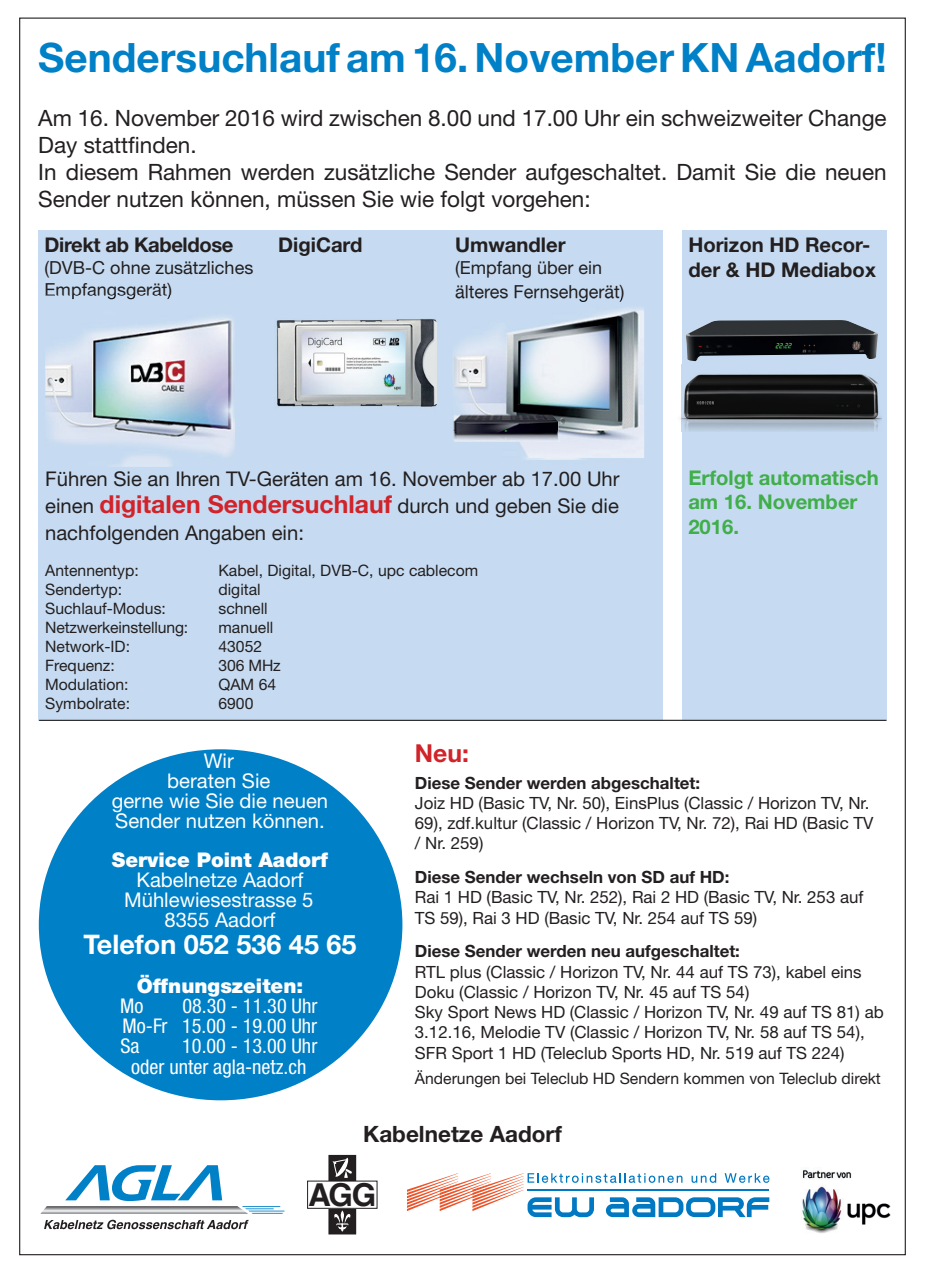
<style>
.page{position:relative;width:925px;height:1276px;background:#fff}
.page>*{position:absolute;margin:0;border:0;box-sizing:border-box;transform-origin:0 0}
.t1{font:700 40.5px "Helvetica Neue";color:#0080c7}
.t2{font:700 31.5px "Helvetica";color:#231f20}
.t3{font:700 27px "Helvetica Neue";color:#fff}
.t4{font:700 24.75px "Helvetica Neue";color:#d1232a}
.t5{font:22.5px/27px "Helvetica Neue";color:#231f20}
.t6{font:700 22.5px "Helvetica Neue";color:#231f20}
.t7{font:20.25px/27px "Helvetica Neue";color:#231f20;text-align:justify}
.t8{font:20.25px/20.2px "Helvetica Neue";color:#fff;text-align:center}
.t9{font:condensed 20.25px/20.2px "Helvetica Neue";color:#fff;text-align:justify}
.t10{font:700 20.25px/24.3px "Helvetica Neue";color:#231f20}
.t11{font:700 20.25px/24.3px "Helvetica Neue";color:#40ae49}
.t12{font:900 20.25px "Helvetica Neue";color:#fff}
.t13{font:700 20.25px "Helvetica Neue";letter-spacing:-.02em;color:#231f20}
.t14{font:18px/21.6px "Helvetica Neue";color:#231f20}
.t15{font:16.88px/20.2px "Helvetica Neue";color:#231f20}
.t16{font:700 16.88px "Helvetica Neue";color:#231f20}
.t17{font:15.75px "Helvetica Neue";color:#231f20}
.s1{font-weight:700;font-size:24.75px;color:#d1232a}
</style>
<div class="page">
<svg style="left:41px;top:1165px;width:243px;height:48px"></svg>
<svg style="left:44px;top:1219px;width:205px;height:10px"></svg>
<div style="left:329px;top:1155px;width:27px;height:79px;background:#231f20"></div>
<div style="left:308px;top:1181px;width:69px;height:27px;background:#fff"></div>
<svg style="left:334px;top:1157px;width:18px;height:21px"></svg>
<svg style="left:334px;top:1210px;width:17px;height:21px"></svg>
<svg style="left:407px;top:1173px;width:362px;height:44px"></svg>
<img style="left:802px;top:1170px;width:89px;height:64px">
<div style="left:38px;top:230px;width:240px;height:240px;background:#c6dbf1"></div>
<div style="left:272px;top:230px;width:177px;height:240px;background:#c6dbf1"></div>
<div style="left:682px;top:230px;width:204px;height:491px;background:#c6dbf1"></div>
<div style="left:449px;top:230px;width:214px;height:240px;background:#c6dbf1"></div>
<img style="left:276px;top:318px;width:160px;height:89px">
<img style="left:453px;top:308px;width:191px;height:152px">
<img style="left:579px;top:299px;width:44px;height:3px">
<img style="left:45px;top:299px;width:190px;height:168px">
<img style="left:72px;top:296px;width:98px;height:3px">
<div style="left:39px;top:749px;width:363px;height:351px;background:#0080c7;border-radius:50%"></div>
<div style="left:39px;top:470px;width:624px;height:250px;background:#c6dbf1"></div>
<hr style="left:39px;top:720px;width:847px;height:1px;background:#231f20">
<img style="left:680px;top:364px;width:201px;height:68px">
<img style="left:686px;top:320px;width:192px;height:41px">
<h1 class="t1" style="left:38px;top:33px;width:850px">Sendersuchlauf am 16. November KN Aadorf!</h1>
<h3 class="t5" style="left:38px;top:104px;width:850px">Am 16. November 2016 wird zwischen 8.00 und 17.00 Uhr ein schweizweiter Change Day stattfinden.<br>In diesem Rahmen werden zusätzliche Sender aufgeschaltet. Damit Sie die neuen Sender nutzen können, müssen Sie wie folgt vorgehen:</h3>
<p class="t13" style="left:45px;top:232px;width:190px">Direkt ab Kabeldose</p>
<p class="t14" style="left:45px;top:256px;width:210px">(DVB-C ohne zusätzliches<br>Empfangsgerät)</p>
<p class="t10" style="left:278px;top:232px;width:86px">DigiCard</p>
<p class="t10" style="left:688px;top:232px;width:189px">Horizon HD Recor&shy;der &amp; HD Mediabox</p>
<p class="t10" style="left:455px;top:232px;width:112px">Umwandler</p>
<p class="t14" style="left:455px;top:255px;width:171px;line-height:24.3px">(Empfang über ein älteres Fernsehgerät)</p>
<p class="t7" style="left:45px;top:465px;width:576px">Führen Sie an Ihren TV-Geräten am 16. November ab 17.00 Uhr einen <span class="s1">digitalen Sendersuchlauf</span> durch und geben Sie die nachfolgenden Angaben ein:</p>
<p class="t17" style="left:45px;top:561px;width:95px">Antennentyp:</p>
<p class="t17" style="left:218px;top:561px;width:261px">Kabel, Digital, DVB-C, upc cablecom</p>
<p class="t17" style="left:45px;top:580px;width:79px">Sendertyp:</p>
<p class="t17" style="left:218px;top:580px;width:44px">digital</p>
<p class="t17" style="left:45px;top:599px;width:122px">Suchlauf-Modus:</p>
<p class="t17" style="left:218px;top:599px;width:51px">schnell</p>
<p class="t17" style="left:45px;top:618px;width:145px">Netzwerkeinstellung:</p>
<p class="t17" style="left:218px;top:618px;width:56px">manuell</p>
<p class="t17" style="left:45px;top:637px;width:86px">Network-ID:</p>
<p class="t17" style="left:218px;top:637px;width:45px">43052</p>
<p class="t17" style="left:45px;top:656px;width:71px">Frequenz:</p>
<p class="t17" style="left:218px;top:656px;width:64px">306 MHz</p>
<p class="t17" style="left:45px;top:675px;width:85px">Modulation:</p>
<p class="t17" style="left:218px;top:675px;width:59px">QAM 64</p>
<p class="t17" style="left:45px;top:693px;width:86px">Symbolrate:</p>
<p class="t17" style="left:218px;top:693px;width:37px">6900</p>
<p class="t11" style="left:688px;top:465px;width:192px">Erfolgt automatisch am 16. November<br>2016.</p>
<p class="t8" style="left:112px;top:750px;width:218px">Wir<br>beraten Sie<br>gerne wie Sie die neuen<br>Sender nutzen können.</p>
<p class="t12" style="left:112px;top:847px;width:218px">Service Point Aadorf</p>
<p class="t8" style="left:124px;top:869px;width:191px">Kabelnetze Aadorf<br>Mühlewiesestrasse 5<br>8355 Aadorf</p>
<h3 class="t3" style="left:83px;top:928px;width:275px">Telefon 052 536 45 65</h3>
<p class="t12" style="left:137px;top:973px;width:168px">Öffnungszeiten:</p>
<p class="t9" style="left:120px;top:995px;width:25px">Mo</p>
<p class="t9" style="left:120px;top:995px;width:199px;text-indent:62px">08.30 - 11.30 Uhr Mo-Fr 15.00 - 19.00 Uhr Sa</p>
<p class="t9" style="left:131px;top:1036px;width:188px;text-indent:51px">10.00 - 13.00 Uhr oder unter agla-netz.ch</p>
<h3 class="t4" style="left:415px;top:737px;width:56px">Neu:</h3>
<p class="t16" style="left:415px;top:772px;width:287px">Diese Sender werden abgeschaltet:</p>
<p class="t15" style="left:415px;top:792px;width:460px">Joiz HD (Basic TV, Nr. 50), EinsPlus (Classic / Horizon TV, Nr.<br>69), zdf.kultur (Classic / Horizon TV, Nr. 72), Rai HD (Basic TV / Nr. 259)</p>
<p class="t16" style="left:415px;top:866px;width:316px">Diese Sender wechseln von SD auf HD:</p>
<p class="t15" style="left:415px;top:887px;width:450px">Rai 1 HD (Basic TV, Nr. 252), Rai 2 HD (Basic TV, Nr. 253 auf<br>TS 59), Rai 3 HD (Basic TV, Nr. 254 auf TS 59)</p>
<p class="t16" style="left:415px;top:941px;width:327px">Diese Sender werden neu aufgeschaltet:</p>
<p class="t15" style="left:415px;top:961px;width:470px">RTL plus (Classic / Horizon TV, Nr. 44 auf TS 73), kabel eins Doku (Classic / Horizon TV, Nr. 45 auf TS 54)<br>Sky Sport News HD (Classic / Horizon TV, Nr. 49 auf TS 81) ab 3.12.16, Melodie TV (Classic / Horizon TV, Nr. 58 auf TS 54), SFR Sport 1 HD (Teleclub Sports HD, Nr. 519 auf TS 224)</p>
<p class="t17" style="left:415px;top:1069px;width:467px">Änderungen bei Teleclub HD Sendern kommen von Teleclub direkt</p>
<h3 class="t6" style="left:363px;top:1119px;width:200px">Kabelnetze Aadorf</h3>
<h2 class="t2" style="left:308px;top:1169px;width:70px">AGG</h2>
</div>
